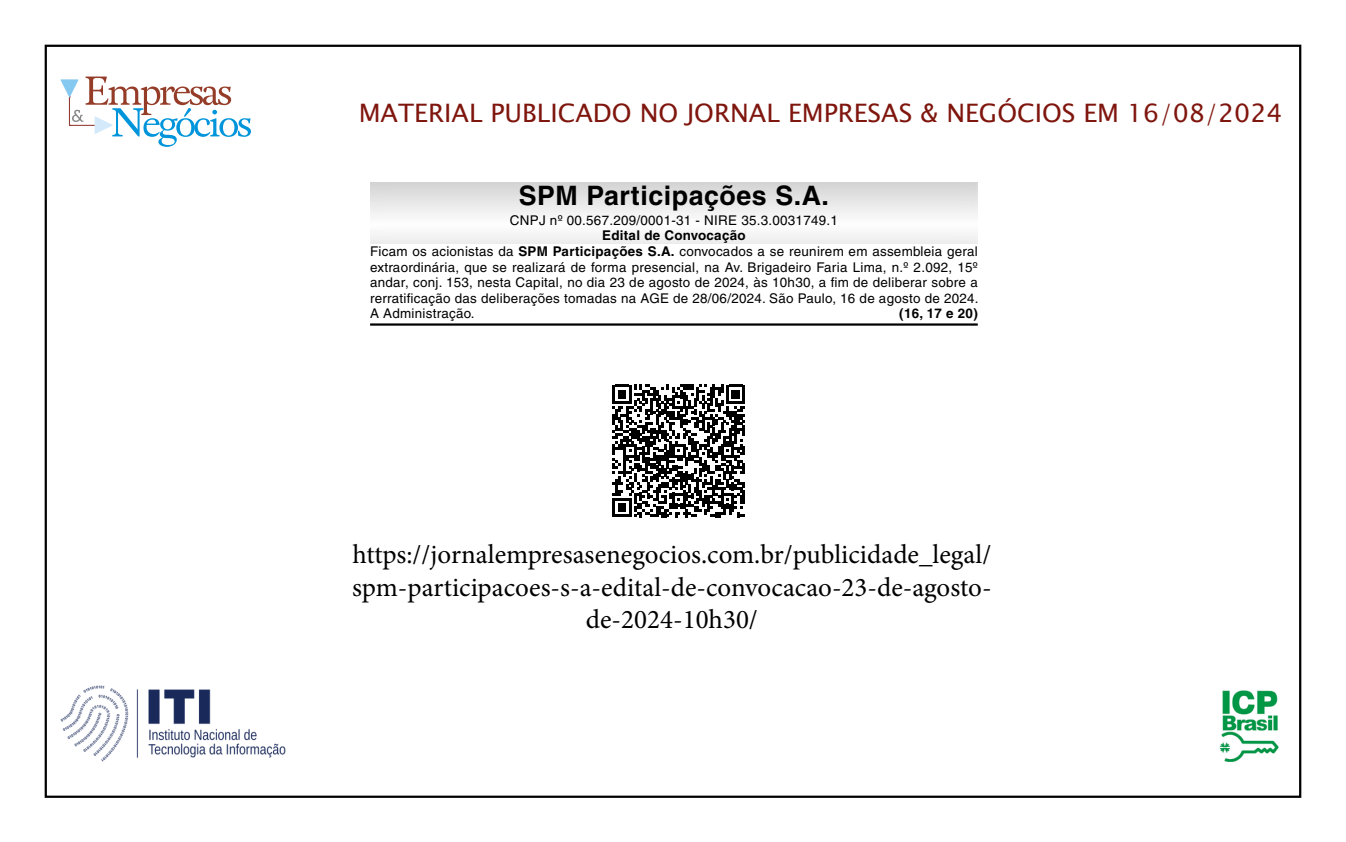
<style>
.page{position:relative;width:1346px;height:842px;background:#fff}
.page>*{position:absolute;margin:0;border:0;box-sizing:border-box;transform-origin:0 0}
.t1{font:27px/32.4px "Minion Pro";color:#000;text-align:center}
.t2{font:700 26.78px "Helvetica";letter-spacing:.02em;color:#000}
.t3{font:25.43px "Lucida Sans Unicode";color:#7f160e}
.t4{font:13.5px/15.5px "Helvetica";letter-spacing:.02em;color:#000}
.t5{font:700 13.5px "Helvetica";color:#000}
.s1{font-weight:700}
</style>
<div class="page">
<svg style="left:612px;top:384px;width:133px;height:133px"></svg>
<svg style="left:60px;top:77px;width:191px;height:70px"></svg>
<img style="left:61px;top:685px;width:224px;height:77px">
<img style="left:1219px;top:690px;width:60px;height:72px">
<hr style="left:370px;top:323px;width:608px;height:3px;background:#000">
<h3 class="t3" style="left:359px;top:93px;width:925px">MATERIAL PUBLICADO NO JORNAL EMPRESAS &amp; NEGÓCIOS EM 16/08/2024</h3>
<h2 class="t2" style="left:519px;top:179px;width:312px">SPM Participações S.A.</h2>
<p class="t4" style="left:510px;top:212px;width:329px">CNPJ nº 00.567.209/0001-31 - NIRE 35.3.0031749.1</p>
<p class="t4" style="left:370px;top:228px;width:610px;text-indent:232px"><span class="s1">Edital de Convocação<br></span>Ficam os acionistas da <span class="s1">SPM Participações S.A.</span> convocados a se reunirem em assembleia geral extraordinária, que se realizará de forma presencial, na Av. Brigadeiro Faria Lima, n.º 2.092, 15º andar, conj. 153, nesta Capital, no dia 23 de agosto de 2024, às 10h30, a fim de deliberar sobre a rerratificação das deliberações tomadas na AGE de 28/06/2024. São Paulo, 16 de agosto de 2024.<br>A Administração.</p>
<p class="t5" style="left:899px;top:305px;width:80px">(16, 17 e 20)</p>
<h1 class="t1" style="left:352px;top:538px;width:641px">https://jornalempresasenegocios.com.br/publicidade_legal/ spm-participacoes-s-a-edital-de-convocacao-23-de-agosto&shy;de-2024-10h30/</h1>
</div>
